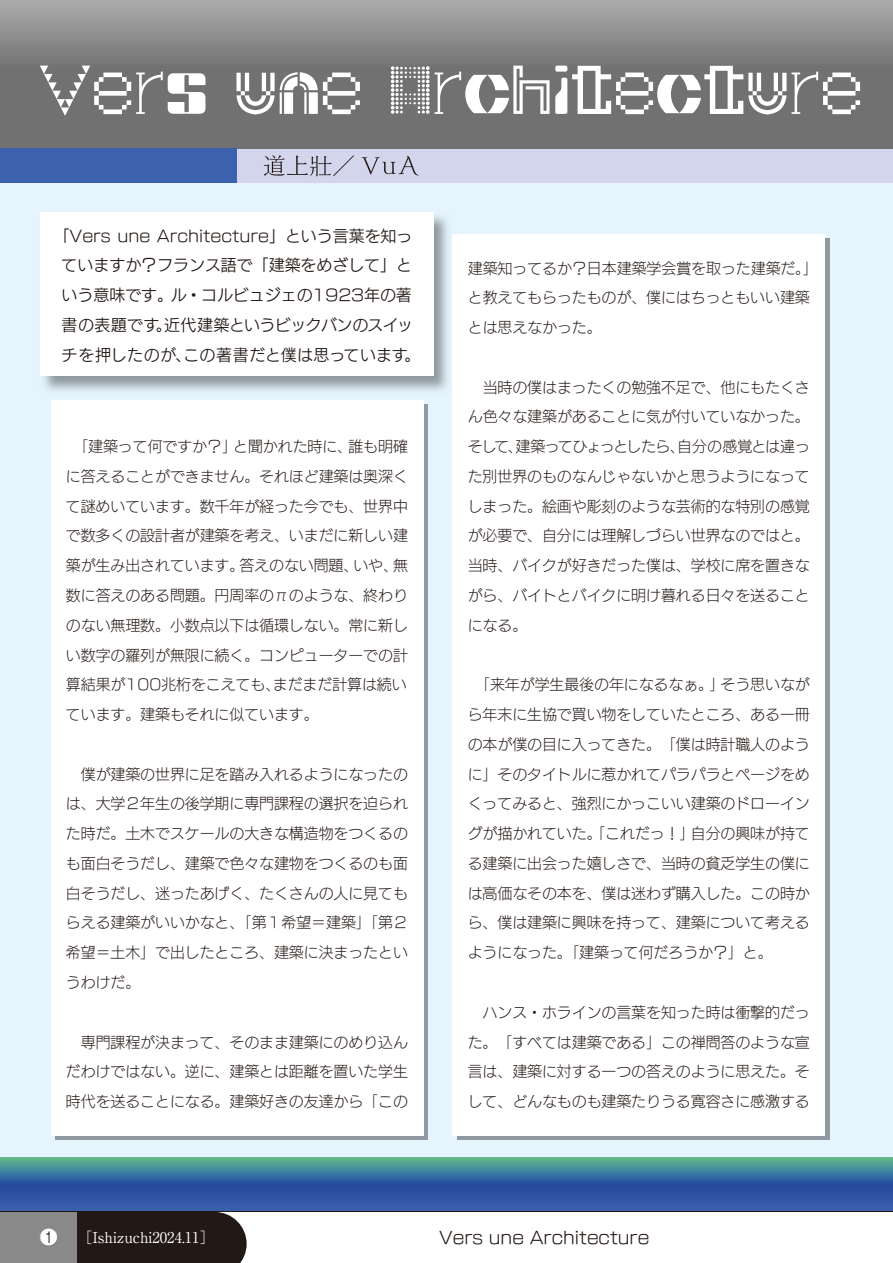
<style>
.page{position:relative;width:893px;height:1263px;background:#fff}
.page>*{position:absolute;margin:0;border:0;box-sizing:border-box;transform-origin:0 0}
.t1{font:18px "Shin M Go Pro Light 90 msp RKSJ H";color:#fff}
.t2{font:16.95px "New Rodin Pro M 90 msp RKSJ H";color:#221815}
.t3{font:15.9px/29.7px "New Rodin Pro M 90 msp RKSJ H";color:#221815;text-align:center}
.t4{font:14.85px/29.7px "New Rodin Pro L 90 msp RKSJ H";color:#221815;text-align:justify}
.t5{font:14.85px "Ryumin Pro Regular 90 msp RKSJ H";color:#fff}
</style>
<div class="page">
<div style="left:236px;top:149px;width:657px;height:34px;background:#d2d5ec"></div>
<svg style="left:0;top:0;width:893px;height:149px;background:#848484"></svg>
<svg style="left:0;top:1157px;width:893px;height:54px;background:#396c9f"></svg>
<div style="left:0;top:183px;width:893px;height:974px;background:#e5f4fd"></div>
<img style="left:40px;top:212px;width:413px;height:186px">
<div style="left:51px;top:400px;width:372px;height:735px;background:#fff"></div>
<div style="left:453px;top:234px;width:372px;height:901px;background:#fff"></div>
<div style="left:0;top:149px;width:236px;height:34px;background:#3d62ad"></div>
<svg style="left:215px;top:1212px;width:32px;height:51px"></svg>
<div style="left:77px;top:1212px;width:138px;height:51px;background:#221815"></div>
<div style="left:0;top:1212px;width:77px;height:51px;background:#898989"></div>
<hr style="left:0;top:1211px;width:893px;height:1px;background:#221815">
<div style="left:40px;top:1229px;width:17px;height:17px;background:#221815;border-radius:50%"></div>
<svg style="left:264px;top:155px;width:90px;height:21px"></svg>
<svg style="left:361px;top:156px;width:58px;height:20px"></svg>
<div style="left:40px;top:213px;width:394px;height:163px;background:#fff"></div>
<svg style="left:40px;top:66px;width:165px;height:50px"></svg>
<svg style="left:236px;top:72px;width:124px;height:42px"></svg>
<svg style="left:391px;top:66px;width:469px;height:48px"></svg>
<p class="t3" style="left:54px;top:219px;width:368px">「Vers une Architecture」という言葉を知っていますか？フランス語で「建築をめざして」という意味です。ル・コルビュジェの1923年の著書の表題です。近代建築というビックバンのスイッチを押したのが、この著書だと僕は思っています。</p>
<p class="t4" style="left:66px;top:430px;width:344px;text-indent:7px">「建築って何ですか？」と聞かれた時に、誰も明確に答えることができません。それほど建築は奥深くて謎めいています。数千年が経った今でも、世界中で数多くの設計者が建築を考え、いまだに新しい建築が生み出されています。答えのない問題、いや、無数に答えのある問題。円周率のπのような、終わりのない無理数。小数点以下は循環しない。常に新しい数字の羅列が無限に続く。コンピューターでの計算結果が100兆桁をこえても、まだまだ計算は続いています。建築もそれに似ています。</p>
<p class="t4" style="left:66px;top:758px;width:343px">　僕が建築の世界に足を踏み入れるようになったのは、大学２年生の後学期に専門課程の選択を迫られた時だ。土木でスケールの大きな構造物をつくるのも面白そうだし、建築で色々な建物をつくるのも面白そうだし、迷ったあげく、たくさんの人に見てもらえる建築がいいかなと、「第１希望＝建築」「第２希望＝土木」で出したところ、建築に決まったというわけだ。</p>
<p class="t4" style="left:66px;top:1026px;width:343px">　専門課程が決まって、そのまま建築にのめり込んだわけではない。逆に、建築とは距離を置いた学生時代を送ることになる。建築好きの友達から「この</p>
<p class="t4" style="left:468px;top:252px;width:351px;text-align:left">建築知ってるか？日本建築学会賞を取った建築だ。」と教えてもらったものが、僕にはちっともいい建築とは思えなかった。</p>
<p class="t4" style="left:468px;top:371px;width:344px">　当時の僕はまったくの勉強不足で、他にもたくさん色々な建築があることに気が付いていなかった。そして、建築ってひょっとしたら、自分の感覚とは違った別世界のものなんじゃないかと思うようになってしまった。絵画や彫刻のような芸術的な特別の感覚が必要で、自分には理解しづらい世界なのではと。当時、バイクが好きだった僕は、学校に席を置きながら、バイトとバイクに明け暮れる日々を送ることになる。</p>
<p class="t4" style="left:468px;top:668px;width:343px;text-indent:7px">「来年が学生最後の年になるなぁ。」そう思いながら年末に生協で買い物をしていたところ、ある一冊の本が僕の目に入ってきた。「僕は時計職人のように」そのタイトルに惹かれてパラパラとページをめくってみると、強烈にかっこいい建築のドローイングが描かれていた。「これだっ！」自分の興味が持てる建築に出会った嬉しさで、当時の貧乏学生の僕には高価なその本を、僕は迷わず購入した。この時から、僕は建築に興味を持って、建築について考えるようになった。「建築って何だろうか？」と。</p>
<p class="t4" style="left:468px;top:996px;width:343px">　ハンス・ホラインの言葉を知った時は衝撃的だった。「すべては建築である」この禅問答のような宣言は、建築に対する一つの答えのように思えた。そして、どんなものも建築たりうる寛容さに感激する</p>
<p class="t1" style="left:40px;top:1223px;width:20px">❶</p>
<p class="t5" style="left:78px;top:1226px;width:138px">［Ishizuchi2024.11］</p>
<p class="t2" style="left:439px;top:1223px;width:212px">Vers une Architecture</p>
</div>
